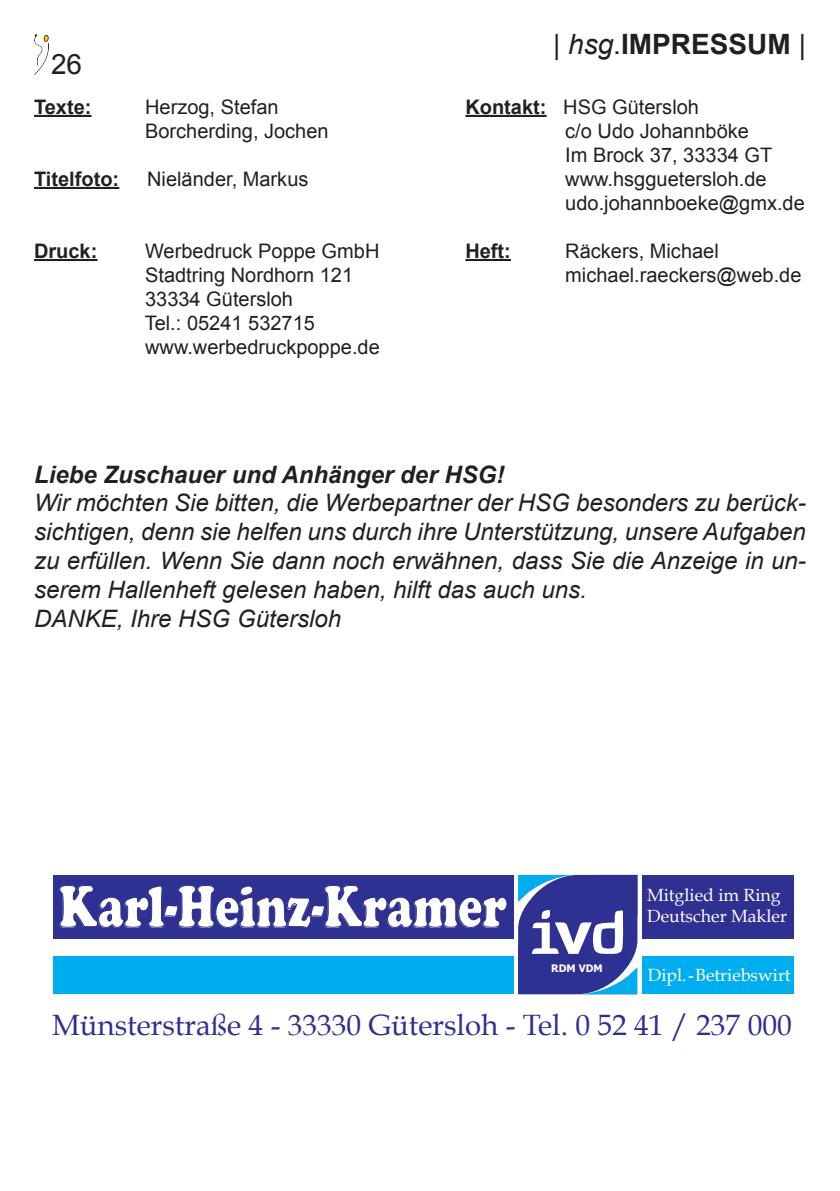
<style>
.page{position:relative;width:840px;height:1191px;background:#fff}
.page>*{position:absolute;margin:0;border:0;box-sizing:border-box;transform-origin:0 0}
.t1{font:900 60.8px "Cooper";color:#fff;scale:.76 1}
.t2{font:29.4px "Book Antiqua";color:#2e3092}
.t3{font:700 28px "Arial";color:#231f20}
.t4{font:28px "Arial";color:#231f20}
.t5{font:italic 24px/28.8px "Arial";color:#231f20}
.t6{font:italic 700 24px "Arial";color:#231f20}
.t7{font:20px/24px "Arial";color:#231f20}
.t8{font:700 20px "Arial";color:#231f20}
.t9{font:17.6px/21.2px "Book Antiqua";color:#fff}
.t10{font:700 10.2px "Tahoma";color:#fff}
.s1{font-weight:400}
.s2{font-weight:400;font-style:italic}
.s3{font-weight:700}
</style>
<div class="page">
<img style="left:34px;top:34px;width:14px;height:40px">
<hr style="left:34px;top:115px;width:57px;height:2px;background:#231f20">
<hr style="left:34px;top:187px;width:85px;height:2px;background:#231f20">
<hr style="left:34px;top:259px;width:63px;height:2px;background:#231f20">
<hr style="left:465px;top:115px;width:81px;height:2px;background:#231f20">
<hr style="left:465px;top:259px;width:45px;height:2px;background:#231f20">
<div style="left:53px;top:875px;width:740px;height:63px;background:#2e3092"></div>
<div style="left:53px;top:956px;width:740px;height:38px;background:#00aeef"></div>
<svg style="left:514px;top:874px;width:126px;height:121px"></svg>
<svg style="left:518px;top:875px;width:119px;height:119px"></svg>
<svg style="left:59px;top:938px;width:448px;height:1px"></svg>
<h3 class="t4" style="left:51px;top:46px;width:33px">26</h3>
<p class="t8" style="left:34px;top:94px;width:59px">Texte:</p>
<p class="t7" style="left:145px;top:95px;width:185px">Herzog, Stefan<br>Borcherding, Jochen</p>
<p class="t8" style="left:34px;top:166px;width:87px">Titelfoto:</p>
<p class="t7" style="left:147px;top:167px;width:163px">Nieländer, Markus</p>
<p class="t8" style="left:34px;top:238px;width:65px">Druck:</p>
<p class="t7" style="left:145px;top:239px;width:236px">Werbedruck Poppe GmbH<br>Stadtring Nordhorn 121<br>33334 Gütersloh<br>Tel.: 05241 532715 www.werbedruckpoppe.de</p>
<h3 class="t3" style="left:552px;top:26px;width:254px"><span class="s1">|</span> <span class="s2">hsg</span><span class="s1">.</span>IMPRESSUM <span class="s1">|</span></h3>
<p class="t7" style="left:565px;top:95px;width:241px;text-indent:-100px"><span class="s3">Kontakt:</span> HSG Gütersloh<br>c/o Udo Johannböke<br>Im Brock 37, 33334 GT www.hsgguetersloh.de udo.johannboeke@gmx.de</p>
<p class="t8" style="left:465px;top:238px;width:47px">Heft:</p>
<p class="t7" style="left:565px;top:239px;width:237px">Räckers, Michael michael.raeckers@web.de</p>
<p class="t6" style="left:34px;top:458px;width:471px">Liebe Zuschauer und Anhänger der HSG!</p>
<p class="t5" style="left:34px;top:489px;width:773px">Wir möchten Sie bitten, die Werbepartner der HSG besonders zu berück&shy;sichtigen, denn sie helfen uns durch ihre Unterstützung, unsere Aufgaben zu erfüllen. Wenn Sie dann noch erwähnen, dass Sie die Anzeige in un&shy;serem Hallenheft gelesen haben, hilft das auch uns.<br>DANKE, Ihre HSG Gütersloh</p>
<h1 class="t1" style="left:59px;top:870px;width:590px">Karl-Heinz-Kramer</h1>
<p class="t10" style="left:551px;top:961px;width:53px">RDM VDM</p>
<p class="t9" style="left:646px;top:884px;width:141px">Mitglied im Ring<br>Deutscher Makler</p>
<p class="t9" style="left:647px;top:964px;width:144px">Dipl.-Betriebswirt</p>
<h2 class="t2" style="left:52px;top:1007px;width:740px">Münsterstraße 4 - 33330 Gütersloh - Tel. 0 52 41 / 237 000</h2>
</div>
